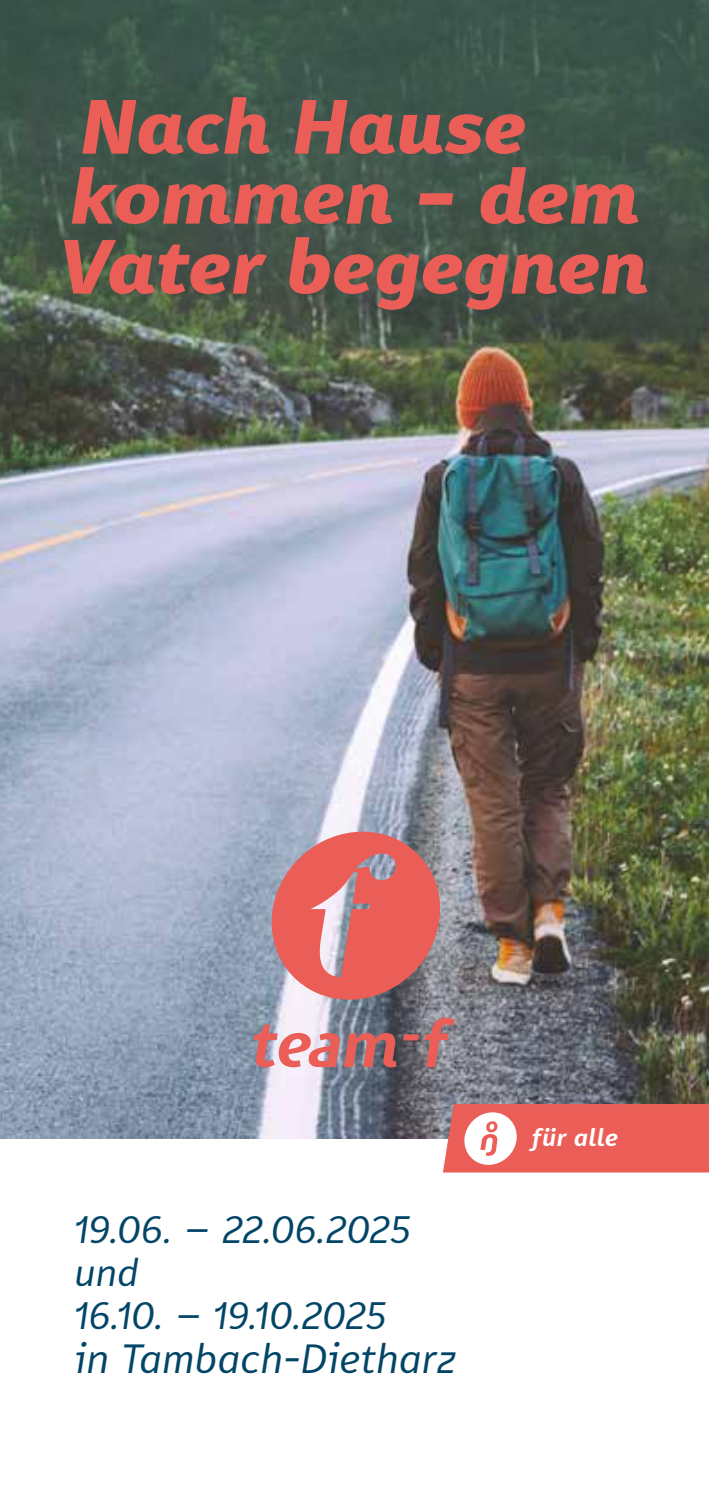
<style>
.page{position:relative;width:709px;height:1503px;background:#fff}
.page>*{position:absolute;margin:0;border:0;box-sizing:border-box;transform-origin:0 0}
.t1{font:italic 900 75px/70px "Karbid Pro";letter-spacing:-.015em;color:#eb5e57}
.t2{font:italic 40px "Karbid Text Pro";color:#024566}
.t3{font:italic 37.5px/43px "Karbid Text Pro";letter-spacing:-.02em;color:#024566}
.t4{font:italic 700 23.75px "Karbid Text Pro";letter-spacing:.015em;color:#fff}
</style>
<div class="page">
<img style="left:0;top:397px;width:709px;height:741px">
<svg style="left:0;top:0;width:709px;height:397px;background:#45574a"></svg>
<svg style="left:443px;top:1104px;width:266px;height:68px;background:#eb706a"></svg>
<svg style="left:268px;top:831px;width:175px;height:168px;background:#d07778"></svg>
<svg style="left:254px;top:1024px;width:142px;height:43px;background:#c4878c"></svg>
<svg style="left:403px;top:1017px;width:52px;height:50px;background:#947074"></svg>
<h1 class="t1" style="left:59px;top:90px;width:590px">Nach Hause kommen - dem<br>Vater begegnen</h1>
<p class="t3" style="left:74px;top:1206px;width:338px">19.06. – 22.06.2025 und<br>16.10. – 19.10.2025</p>
<p class="t2" style="left:74px;top:1331px;width:383px">in Tambach-Dietharz</p>
<p class="t4" style="left:532px;top:1121px;width:88px">für alle</p>
</div>
